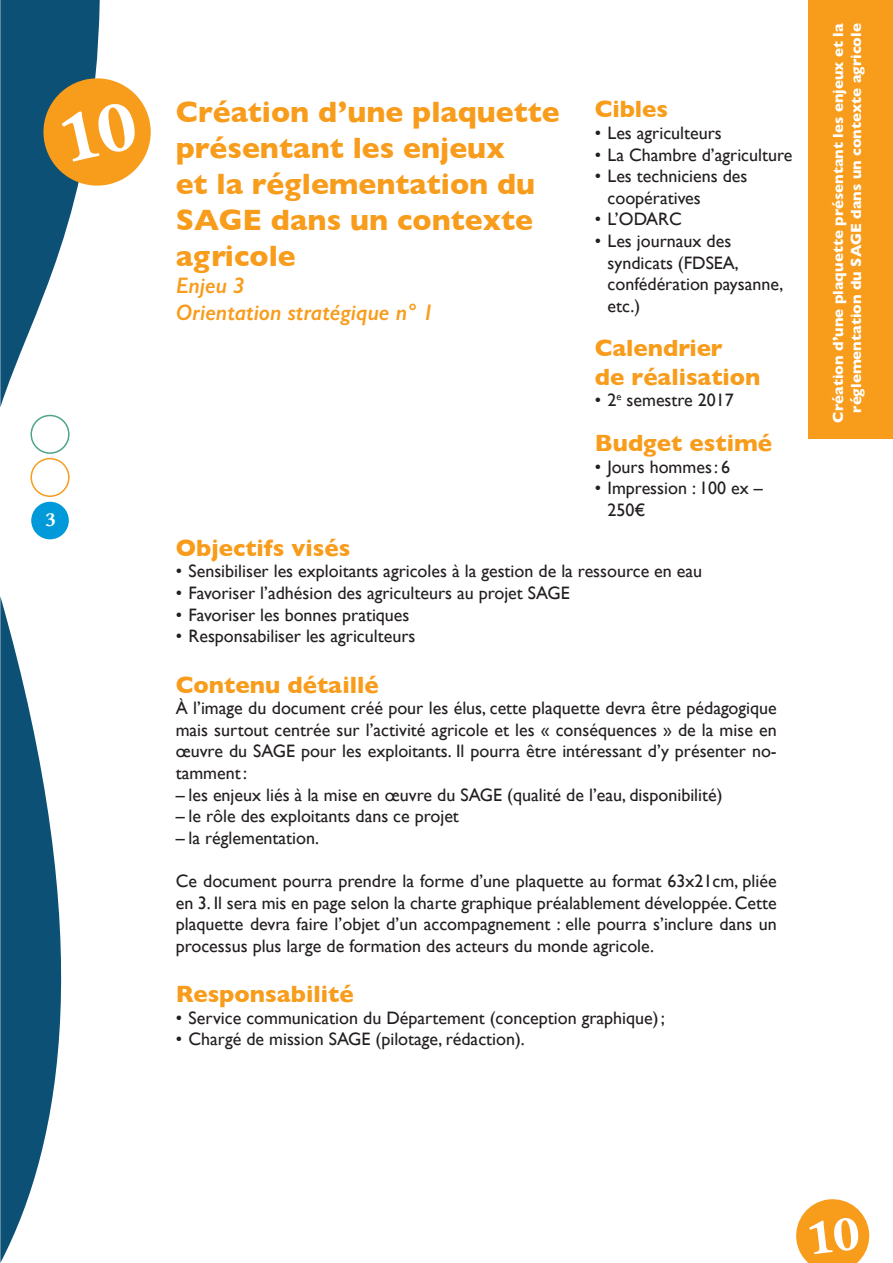
<style>
.page{position:relative;width:893px;height:1263px;background:#fff}
.page>*{position:absolute;margin:0;border:0;box-sizing:border-box;transform-origin:0 0}
.t1{font:700 30px/36px "Gill Sans";color:#f89c1c}
.t2{font:700 24px/28.8px "Gill Sans";color:#f89c1c}
.t3{font:italic 600 22.5px/27px "Gill Sans";color:#f89c1c}
.t4{font:21px "Lin Libertine B";color:#fff}
.t5{font:18px/21.6px "Gill Sans";color:#231f20}
.t6{font:700 15px/18px "Gill Sans";color:#fff;text-align:right}
</style>
<div class="page">
<svg style="left:0;top:0;width:100px;height:1263px"></svg>
<div style="left:30px;top:458px;width:40px;height:39px;border:2px solid #f89c1c;border-radius:50%"></div>
<div style="left:30px;top:415px;width:40px;height:39px;border:2px solid #4ca584;border-radius:50%"></div>
<div style="left:31px;top:502px;width:38px;height:37px;background:#0099da;border-radius:50%"></div>
<div style="left:808px;top:0;width:85px;height:438px;background:#f89c1c"></div>
<svg style="left:796px;top:1199px;width:74px;height:64px"></svg>
<svg style="left:38px;top:73px;width:113px;height:118px;background:#d09d4d"></svg>
<p class="t4" style="left:45px;top:504px;width:12px">3</p>
<h1 class="t1" style="left:176px;top:93px;width:386px">Création d’une plaquette présentant les enjeux<br>et la réglementation du<br>SAGE dans un contexte agricole</h1>
<p class="t3" style="left:176px;top:271px;width:260px">Enjeu 3<br>Orientation stratégique n° 1</p>
<h2 class="t2" style="left:595px;top:94px;width:75px">Cibles</h2>
<p class="t5" style="left:595px;top:122px;width:129px">• Les agriculteurs</p>
<p class="t5" style="left:595px;top:144px;width:199px">• La Chambre d’agriculture</p>
<p class="t5" style="left:607px;top:165px;width:141px;text-indent:-13px">• Les techniciens des coopératives</p>
<p class="t5" style="left:595px;top:208px;width:89px">• L’ODARC</p>
<p class="t5" style="left:607px;top:230px;width:177px;text-indent:-13px">• Les journaux des syndicats (FDSEA, confédération paysanne, etc.)</p>
<h2 class="t2" style="left:595px;top:333px;width:167px">Calendrier<br>de réalisation</h2>
<p class="t5" style="left:595px;top:389px;width:141px">• 2<sup>e</sup> semestre 2017</p>
<h2 class="t2" style="left:595px;top:428px;width:179px">Budget estimé</h2>
<p class="t5" style="left:595px;top:456px;width:137px">• Jours hommes: 6</p>
<p class="t5" style="left:607px;top:477px;width:157px;text-indent:-13px">• Impression : 100 ex –<br>250€</p>
<h2 class="t2" style="left:176px;top:533px;width:176px">Objectifs visés</h2>
<p class="t5" style="left:176px;top:560px;width:528px">• Sensibiliser les exploitants agricoles à la gestion de la ressource en eau</p>
<p class="t5" style="left:176px;top:582px;width:396px">• Favoriser l’adhésion des agriculteurs au projet SAGE</p>
<p class="t5" style="left:176px;top:603px;width:235px">• Favoriser les bonnes pratiques</p>
<p class="t5" style="left:176px;top:625px;width:241px">• Responsabiliser les agriculteurs</p>
<h2 class="t2" style="left:176px;top:669px;width:204px">Contenu détaillé</h2>
<p class="t5" style="left:176px;top:697px;width:602px;text-align:justify">À l’image du document créé pour les élus, cette plaquette devra être pédagogique mais surtout centrée sur l’activité agricole et les « conséquences » de la mise en œuvre du SAGE pour les exploitants. Il pourra être intéressant d’y présenter no&shy;tamment:</p>
<p class="t5" style="left:176px;top:783px;width:548px">– les enjeux liés à la mise en œuvre du SAGE (qualité de l’eau, disponibilité)</p>
<p class="t5" style="left:176px;top:805px;width:285px">– le rôle des exploitants dans ce projet</p>
<p class="t5" style="left:176px;top:827px;width:145px">– la réglementation.</p>
<p class="t5" style="left:176px;top:870px;width:602px;text-align:justify">Ce document pourra prendre la forme d’une plaquette au format 63x21cm, pliée en 3. Il sera mis en page selon la charte graphique préalablement développée. Cette plaquette devra faire l’objet d’un accompagnement : elle pourra s’inclure dans un processus plus large de formation des acteurs du monde agricole.</p>
<h2 class="t2" style="left:176px;top:979px;width:179px">Responsabilité</h2>
<p class="t5" style="left:176px;top:1007px;width:491px">• Service communication du Département (conception graphique);</p>
<p class="t5" style="left:176px;top:1028px;width:351px">• Chargé de mission SAGE (pilotage, rédaction).</p>
<p class="t6" style="left:829px;top:422px;width:401px;rotate:-90deg">Création d’une plaquette présentant les enjeux et la réglementation du SAGE dans un contexte agricole</p>
</div>
